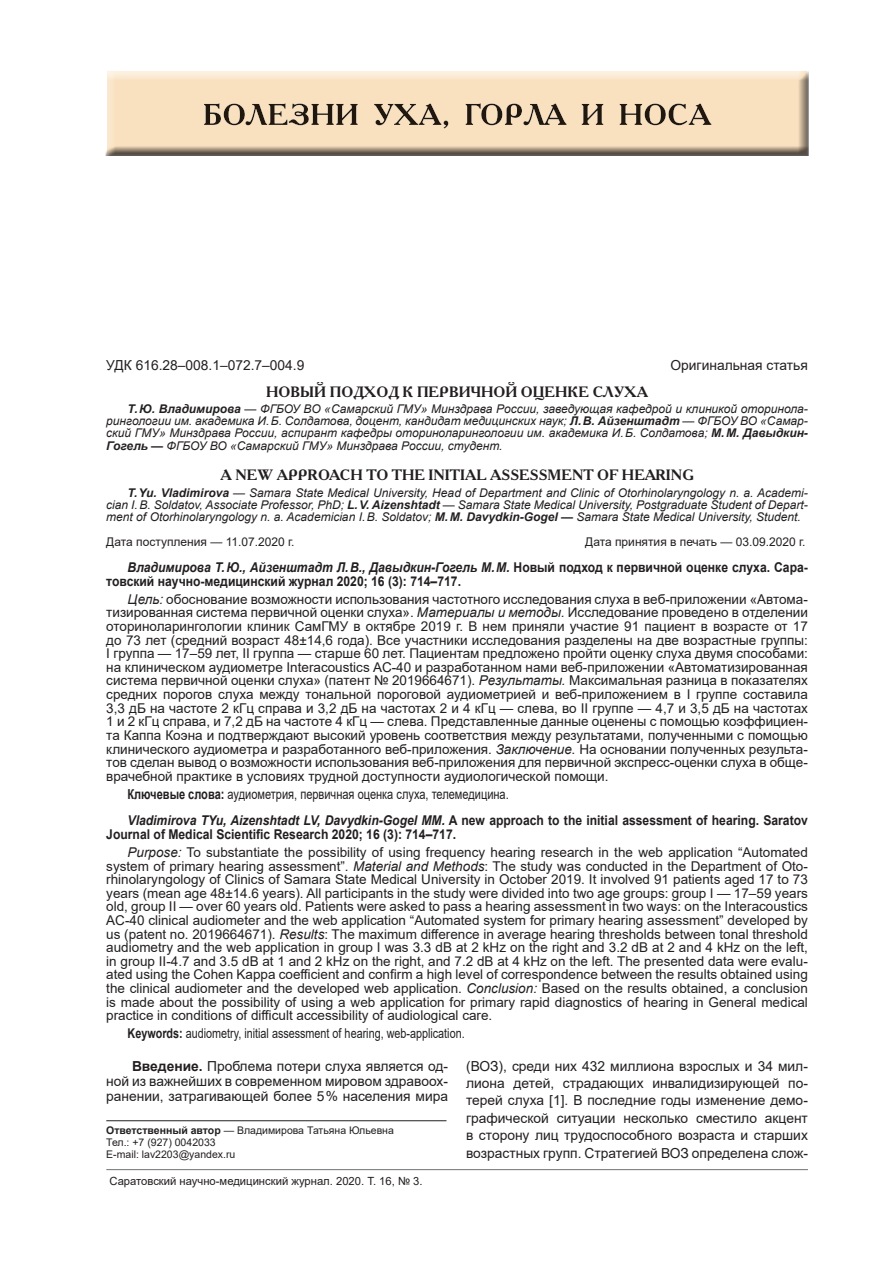
<style>
.page{position:relative;width:893px;height:1263px;background:#fff}
.page>*{position:absolute;margin:0;border:0;box-sizing:border-box;transform-origin:0 0}
.Заголовок_1_англ{font:700 15px "Academy C";color:#231f20}
.Заголовок_1{font:700 15px "Academy C";color:#231f20}
.Основной_текст{font:13.8px/17.4px "Arial";color:#231f20;text-align:justify}
.Ключевые_слова{font:13.8px "Arial";color:#231f20;scale:.8 1}
.УДК{font:13.8px "Arial";color:#231f20}
.Аннотация_англ{font:13.5px/13.6px "Arial";color:#231f20;text-align:justify}
.Аннотация{font:13.5px/13.6px "Arial";color:#231f20;text-align:justify}
.Ссылка_англ{font:700 13.5px/13.6px "Arial";color:#231f20;scale:.9 1}
.Ссылка{font:700 13.5px/13.6px "Arial";color:#231f20;scale:.9 1}
.Ключевые_слова_англ{font:13.5px "Arial";color:#231f20;scale:.8 1}
.Автор{font:italic 12px/12.1px "Arial";color:#231f20;text-align:justify}
.Автор_англ{font:italic 12px/12.1px "Arial";color:#231f20;text-align:justify}
.Дата{font:12px "Arial";color:#231f20}
.Колонтитул_нижний{font:11.25px "Arial";color:#231f20}
.ОтвРедактор{font:10.5px/11.6px "Arial";color:#231f20}
.s1{font-weight:700}
.s2{font-style:italic}
</style>
<div class="page">
<hr style="left:106px;top:1169px;width:702px;height:1px;background:#808285">
<div style="left:105px;top:70px;width:705px;height:86px;background:#231f20;opacity:.75"></div>
<hr style="left:106px;top:1120px;width:340px;height:1px;background:#231f20">
<p class="УДК" style="left:106px;top:356px;width:200px">УДК 616.28–008.1–072.7–004.9</p>
<p class="УДК" style="left:670px;top:356px;width:139px">Оригинальная статья</p>
<p class="Заголовок_1" style="left:266px;top:382px;width:383px">НОВЫЙ ПОДХОД К ПЕРВИЧНОЙ ОЦЕНКЕ СЛУХА</p>
<p class="Автор" style="left:106px;top:403px;width:703px;text-indent:21px"><span class="s1">Т.Ю. Владимирова</span> — ФГБОУ ВО «Самарский ГМУ» Минздрава России, заведующая кафедрой и клиникой оторинола&shy;рингологии им. академика И.Б. Солдатова, доцент, кандидат медицинских наук; <span class="s1">Л.В. Айзенштадт</span> — ФГБОУ ВО «Самар&shy;ский ГМУ» Минздрава России, аспирант кафедры оториноларингологии им. академика И.Б. Солдатова; <span class="s1">М.М. Давыдкин-Гогель —</span> ФГБОУ ВО «Самарский ГМУ» Минздрава России, студент.</p>
<p class="Заголовок_1_англ" style="left:221px;top:465px;width:475px">A NEW APPROACH TO THE INITIAL ASSESSMENT OF HEARING</p>
<p class="Автор_англ" style="left:106px;top:487px;width:703px;text-indent:21px"><span class="s1">T.Yu. Vladimirova</span> — Samara State Medical University, Head of Department and Clinic of Otorhinolaryngology n. a. Academi&shy;cian I.B. Soldatov, Associate Professor, PhD; <span class="s1">L.V. Aizenshtadt</span> — Samara State Medical University, Postgraduate Student of Depart&shy;ment of Otorhinolaryngology n. a. Academician I.B. Soldatov; <span class="s1">M.M. Davydkin-Gogel —</span> Samara State Medical University, Student.</p>
<p class="Дата" style="left:106px;top:533px;width:190px">Дата поступления — 11.07.2020 г.</p>
<p class="Дата" style="left:585px;top:533px;width:222px">Дата принятия в печать — 03.09.2020 г.</p>
<p class="Ссылка" style="left:106px;top:561px;width:781px;text-indent:21px"><span class="s2">Владимирова Т.Ю., Айзенштадт Л.В., Давыдкин-Гогель М.М.</span> Новый подход к первичной оценке слуха. Сара&shy;товский научно-медицинский журнал 2020; 16 (3): 714–717.</p>
<p class="Аннотация" style="left:106px;top:592px;width:703px;text-indent:21px"><span class="s2">Цель:</span> обоснование возможности использования частотного исследования слуха в веб-приложении «Автома&shy;тизированная система первичной оценки слуха». <span class="s2">Материалы и методы.</span> Исследование проведено в отделении оториноларингологии клиник СамГМУ в октябре 2019 г. В нем приняли участие 91 пациент в возрасте от 17 до 73 лет (средний возраст 48±14,6 года). Все участники исследования разделены на две возрастные группы:<br>I группа — 17–59 лет, II группа — старше 60 лет. Пациентам предложено пройти оценку слуха двумя способами: на клиническом аудиометре Interacoustics АС-40 и разработанном нами веб-приложении «Автоматизированная система первичной оценки слуха» (патент № 2019664671). <span class="s2">Результаты.</span> Максимальная разница в показателях средних порогов слуха между тональной пороговой аудиометрией и веб-приложением в I группе составила 3,3 дБ на частоте 2 кГц справа и 3,2 дБ на частотах 2 и 4 кГц — слева, во II группе — 4,7 и 3,5 дБ на частотах 1 и 2 кГц справа, и 7,2 дБ на частоте 4 кГц — слева. Представленные данные оценены с помощью коэффициен&shy;та Каппа Коэна и подтверждают высокий уровень соответствия между результатами, полученными с помощью клинического аудиометра и разработанного веб-приложения. <span class="s2">Заключение.</span> На основании полученных результа&shy;тов сделан вывод о возможности использования веб-приложения для первичной экспресс-оценки слуха в обще&shy;врачебной практике в условиях трудной доступности аудиологической помощи.</p>
<p class="Ключевые_слова" style="left:128px;top:785px;width:478px"><span class="s1">Ключевые слова:</span> аудиометрия, первичная оценка слуха, телемедицина.</p>
<p class="Ссылка_англ" style="left:106px;top:814px;width:781px;text-indent:21px"><span class="s2">Vladimirova TYu, Aizenshtadt LV, Davydkin-Gogel MM.</span> A new approach to the initial assessment of hearing. Saratov<br>Journal of Medical Scientific Research 2020; 16 (3): 714–717.</p>
<p class="Аннотация_англ" style="left:106px;top:845px;width:703px;text-indent:21px"><span class="s2">Purpose:</span> To substantiate the possibility of using frequency hearing research in the web application “Automated system of primary hearing assessment”. <span class="s2">Material and Methods</span>: The study was conducted in the Department of Oto&shy;rhinolaryngology of Clinics of Samara State Medical University in October 2019. It involved 91 patients aged 17 to 73 years (mean age 48±14.6 years). All participants in the study were divided into two age groups: group I — 17–59 years old, group II — over 60 years old. Patients were asked to pass a hearing assessment in two ways: on the Interacoustics AC-40 clinical audiometer and the web application “Automated system for primary hearing assessment” developed by us (patent no. 2019664671). <span class="s2">Results</span>: The maximum difference in average hearing thresholds between tonal threshold audiometry and the web application in group I was 3.3 dB at 2 kHz on the right and 3.2 dB at 2 and 4 kHz on the left, in group II-4.7 and 3.5 dB at 1 and 2 kHz on the right, and 7.2 dB at 4 kHz on the left. The presented data were evalu&shy;ated using the Cohen Kappa coefficient and confirm a high level of correspondence between the results obtained using the clinical audiometer and the developed web application. <span class="s2">Conclusion:</span> Based on the results obtained, a conclusion is made about the possibility of using a web application for primary rapid diagnostics of hearing in General medical practice in conditions of difficult accessibility of audiological care.</p>
<p class="Ключевые_слова_англ" style="left:128px;top:1024px;width:423px"><span class="s1">Keywords:</span> audiometry, initial assessment of hearing, web-application.</p>
<p class="Основной_текст" style="left:106px;top:1058px;width:343px;line-height:15.3px;text-indent:21px"><sup>1</sup><span class="s1">Введение.</span> Проблема потери слуха является од&shy;ной из важнейших в современном мировом здравоох&shy;ранении, затрагивающей более 5 % населения мира</p>
<p class="ОтвРедактор" style="left:106px;top:1125px;width:289px"><span class="s1">Ответственный автор</span> — Владимирова Татьяна Юльевна<br>Тел.: +7 (927) 0042033<br>E-mail: lav2203@yandex.ru</p>
<p class="Основной_текст" style="left:466px;top:1057px;width:343px">(ВОЗ), среди них 432 миллиона взрослых и 34 мил&shy;лиона детей, страдающих инвалидизирующей по&shy;терей слуха [1]. В последние годы изменение демо&shy;графической ситуации несколько сместило акцент в сторону лиц трудоспособного возраста и старших возрастных групп. Стратегией ВОЗ определена слож-</p>
<p class="Колонтитул_нижний" style="left:109px;top:1173px;width:315px">Саратовский научно-медицинский журнал. 2020. Т. 16, № 3.</p>
</div>
